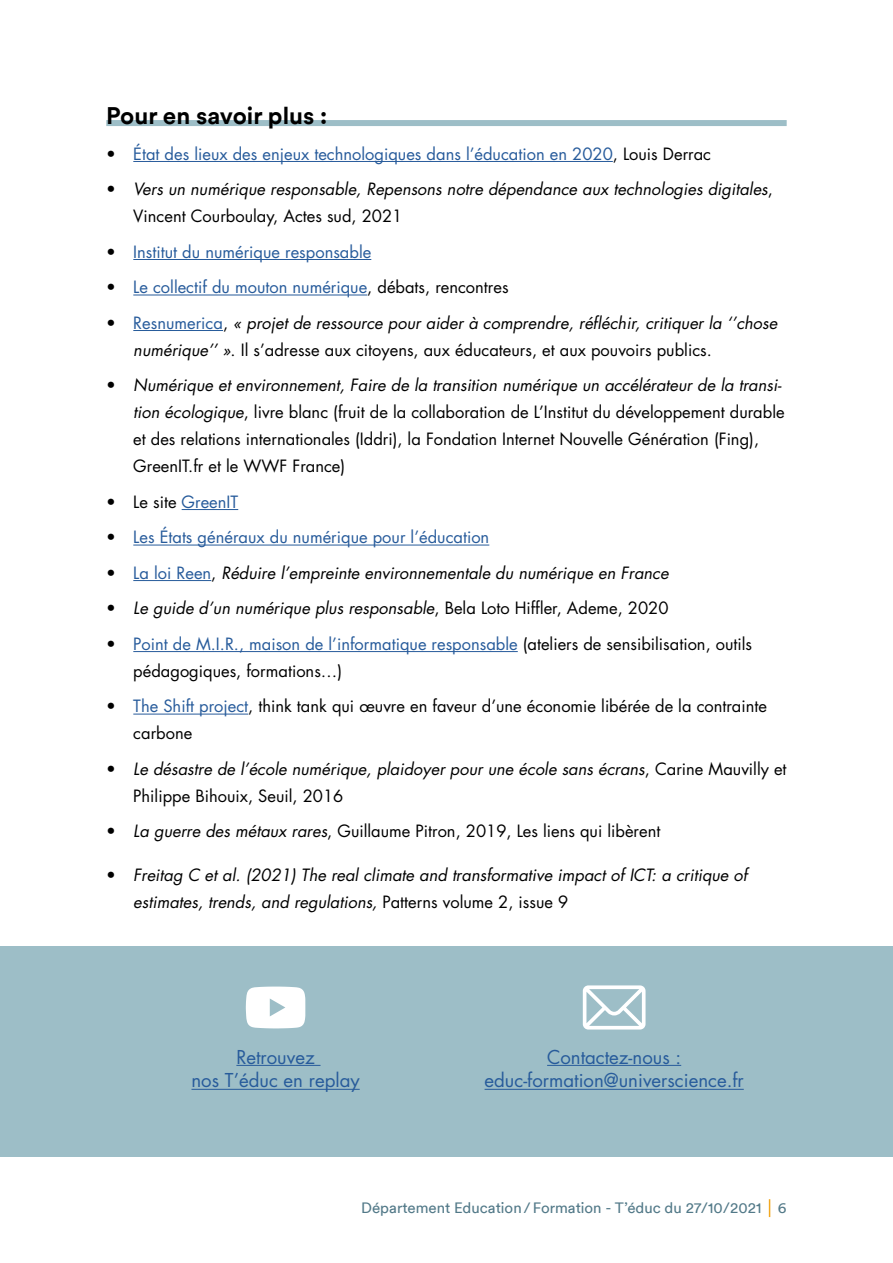
<style>
.page{position:relative;width:893px;height:1263px;background:#fff}
.page>*{position:absolute;margin:0;border:0;box-sizing:border-box;transform-origin:0 0}
.t1{font:700 24px "CSI Circular TT";color:#000}
.t2{font:18.6px/24px "Futura Std";color:#275b9b;text-align:center}
.t3{font:italic 16.5px/27px "Futura Std";color:#000}
.t4{font:16.5px/27px "Futura Std";color:#000}
.t5{font:16.5px "Futura Std";color:#275b9b}
.t6{font:15px "CSI Circular TT";color:#527988}
.s1{color:#000}
.s2{font-style:normal}
.s3{font-style:normal;color:#275b9b}
.s4{font-style:italic}
.s5{color:#275b9b}
</style>
<div class="page">
<div style="left:0;top:946px;width:893px;height:211px;background:#9dbec7"></div>
<div style="left:106px;top:120px;width:681px;height:6px;background:#9dbec7"></div>
<hr style="left:133px;top:161px;width:480px;height:1px;background:#275b9b">
<hr style="left:133px;top:259px;width:238px;height:1px;background:#275b9b">
<hr style="left:133px;top:295px;width:234px;height:1px;background:#275b9b">
<hr style="left:133px;top:330px;width:90px;height:1px;background:#275b9b">
<hr style="left:182px;top:509px;width:56px;height:1px;background:#275b9b">
<hr style="left:133px;top:545px;width:356px;height:1px;background:#275b9b">
<hr style="left:133px;top:580px;width:78px;height:1px;background:#275b9b">
<hr style="left:133px;top:651px;width:385px;height:1px;background:#275b9b">
<hr style="left:133px;top:714px;width:115px;height:1px;background:#275b9b">
<svg style="left:246px;top:986px;width:59px;height:42px;background:#f3f7f8"></svg>
<svg style="left:583px;top:985px;width:62px;height:44px"></svg>
<hr style="left:236px;top:1065px;width:85px;height:1px;background:#275b9b">
<hr style="left:191px;top:1089px;width:169px;height:1px;background:#275b9b">
<hr style="left:547px;top:1065px;width:134px;height:1px;background:#275b9b">
<hr style="left:485px;top:1089px;width:259px;height:1px;background:#275b9b">
<svg style="left:769px;top:1199px;width:1px;height:18px"></svg>
<h1 class="t1" style="left:106px;top:99px;width:222px">Pour en savoir plus :</h1>
<p class="t5" style="left:106px;top:143px;width:606px"><span class="s1">•</span> État des lieux des enjeux technologiques dans l’éducation en 2020<span class="s1">, Louis Derrac</span></p>
<p class="t3" style="left:133px;top:176px;width:641px;text-indent:-27px"><span class="s2">•</span> Vers un numérique responsable, Repensons notre dépendance aux technologies digitales<span class="s2">,<br>Vincent Courboulay, Actes sud, 2021</span></p>
<p class="t5" style="left:106px;top:241px;width:266px"><span class="s1">•</span> Institut du numérique responsable</p>
<p class="t5" style="left:106px;top:277px;width:404px"><span class="s1">•</span> Le collectif du mouton numérique<span class="s1">, débats, rencontres</span></p>
<p class="t3" style="left:133px;top:309px;width:646px;text-indent:-27px"><span class="s2">•</span> <span class="s3">Resnumerica</span><span class="s2">,</span> « projet de ressource pour aider à comprendre, réfléchir, critiquer la ‘’chose numérique’’ »<span class="s2">. Il s’adresse aux citoyens, aux éducateurs, et aux pouvoirs publics.</span></p>
<p class="t4" style="left:133px;top:372px;width:653px;text-indent:-27px">• <span class="s4">Numérique et environnement, Faire de la transition numérique un accélérateur de la transi&shy;tion écologique</span>, livre blanc (fruit de la collaboration de L’Institut du développement durable et des relations internationales (Iddri), la Fondation Internet Nouvelle Génération (Fing), GreenIT.fr et le WWF France)</p>
<p class="t4" style="left:106px;top:488px;width:133px">• Le site <span class="s5">GreenIT</span></p>
<p class="t5" style="left:106px;top:527px;width:384px"><span class="s1">•</span> Les États généraux du numérique pour l’éducation</p>
<p class="t3" style="left:106px;top:559px;width:564px"><span class="s2">•</span> <span class="s3">La loi Reen</span><span class="s2">,</span> Réduire l’empreinte environnementale du numérique en France</p>
<p class="t3" style="left:106px;top:595px;width:564px"><span class="s2">•</span> Le guide d’un numérique plus responsable<span class="s2">, Bela Loto Hiffler, Ademe, 2020</span></p>
<p class="t4" style="left:133px;top:630px;width:620px;text-indent:-27px">• <span class="s5">Point de M.I.R., maison de l’informatique responsable</span> (ateliers de sensibilisation, outils pédagogiques, formations…)</p>
<p class="t4" style="left:133px;top:693px;width:635px;text-indent:-27px">• <span class="s5">The Shift project</span>, think tank qui œuvre en faveur d’une économie libérée de la contrainte carbone</p>
<p class="t3" style="left:133px;top:756px;width:655px;text-indent:-27px"><span class="s2">•</span> Le désastre de l’école numérique, plaidoyer pour une école sans écrans<span class="s2">, Carine Mauvilly et<br>Philippe Bihouix, Seuil, 2016</span></p>
<p class="t4" style="left:106px;top:818px;width:556px">• <span class="s4">La guerre des métaux rares</span>, Guillaume Pitron, 2019, Les liens qui libèrent</p>
<p class="t3" style="left:133px;top:862px;width:616px;text-indent:-27px"><span class="s2">•</span> Freitag C et al. (2021) The real climate and transformative impact of ICT: a critique of estimates, trends, and regulations, <span class="s2">Patterns volume 2, issue 9</span></p>
<p class="t2" style="left:191px;top:1045px;width:170px">Retrouvez<br>nos T’éduc en replay</p>
<p class="t2" style="left:485px;top:1045px;width:261px">Contactez-nous : educ-formation@universcience.fr</p>
<p class="t6" style="left:361px;top:1197px;width:427px">Département Education/Formation - T’éduc du 27/10/2021 6</p>
</div>
